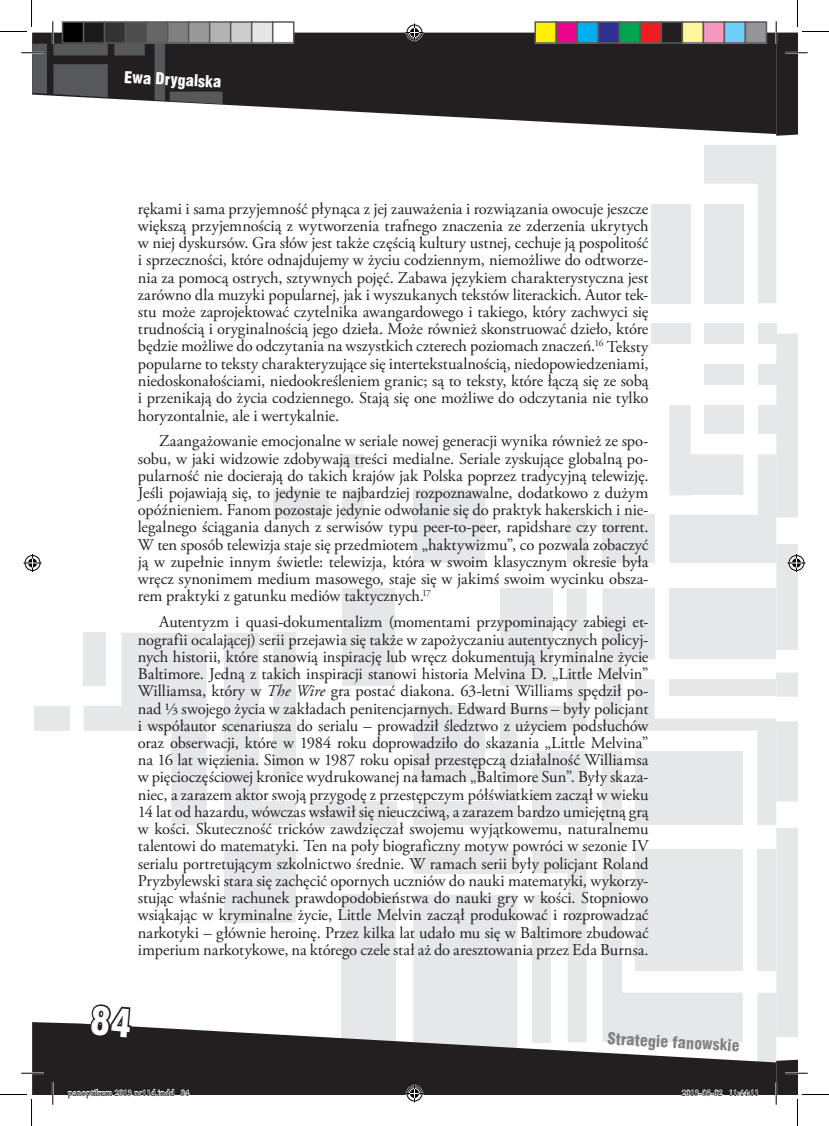
<style>
.page{position:relative;width:829px;height:1126px;background:#fff}
.page>*{position:absolute;margin:0;border:0;box-sizing:border-box;transform-origin:0 0}
.t1{font:16.5px/17.2px "Adobe Garamond Pro";color:#231f20;text-align:justify}
.t2{font:15px "Swis 721 Blk Cn PL";color:#808285}
.t3{font:15px "Swis 721 Blk Cn PL";color:#fff}
.t4{font:9px "Minion Pro";color:#000}
.s1{font-style:italic}
</style>
<div class="page">
<div style="left:566px;top:515px;width:20px;height:48px;background:#e6e7e9"></div>
<div style="left:309px;top:801px;width:87px;height:24px;background:#e6e7e9"></div>
<div style="left:35px;top:706px;width:35px;height:25px;background:#e6e7e9"></div>
<div style="left:342px;top:895px;width:54px;height:193px;background:#e6e7e9"></div>
<div style="left:224px;top:850px;width:71px;height:73px;background:#e6e7e9"></div>
<div style="left:413px;top:489px;width:72px;height:74px;background:#e6e7e9"></div>
<div style="left:273px;top:489px;width:56px;height:30px;background:#e6e7e9"></div>
<div style="left:342px;top:489px;width:21px;height:30px;background:#e6e7e9"></div>
<div style="left:342px;top:455px;width:21px;height:13px;background:#e6e7e9"></div>
<div style="left:342px;top:588px;width:53px;height:98px;background:#e6e7e9"></div>
<svg style="left:413px;top:588px;width:173px;height:237px;fill:#e6e7e9"></svg>
<svg style="left:224px;top:633px;width:72px;height:192px"></svg>
<svg style="left:84px;top:633px;width:122px;height:192px"></svg>
<svg style="left:211px;top:33px;width:564px;height:101px;fill:#231f20"></svg>
<svg style="left:32px;top:1022px;width:570px;height:72px;background:#413e3f"></svg>
<hr style="left:21px;top:1072px;width:23px;height:2px;background:#fff">
<hr style="left:52px;top:1082px;width:2px;height:23px;background:#fff">
<svg style="left:21px;top:1073px;width:23px;height:1px"></svg>
<svg style="left:53px;top:1082px;width:1px;height:23px"></svg>
<svg style="left:0;top:0;width:222px;height:104px"></svg>
<svg style="left:0;top:1094px;width:32px;height:32px"></svg>
<svg style="left:775px;top:0;width:53px;height:136px"></svg>
<svg style="left:405px;top:24px;width:18px;height:18px"></svg>
<svg style="left:405px;top:850px;width:181px;height:252px"></svg>
<svg style="left:24px;top:554px;width:18px;height:18px"></svg>
<div style="left:63px;top:22px;width:21px;height:21px;background:#000"></div>
<div style="left:62px;top:21px;width:22px;height:23px;border:2px solid #595959"></div>
<div style="left:84px;top:22px;width:21px;height:21px;background:#1a1a1a"></div>
<div style="left:83px;top:21px;width:22px;height:23px;border:2px solid #595959"></div>
<div style="left:105px;top:22px;width:21px;height:21px;background:#333"></div>
<div style="left:104px;top:21px;width:22px;height:23px;border:2px solid #595959"></div>
<div style="left:126px;top:22px;width:21px;height:21px;background:#4d4d4d"></div>
<div style="left:125px;top:21px;width:22px;height:23px;border:2px solid #595959"></div>
<div style="left:147px;top:22px;width:21px;height:21px;background:#666"></div>
<div style="left:146px;top:21px;width:22px;height:23px;border:2px solid #595959"></div>
<div style="left:168px;top:22px;width:21px;height:21px;background:#808080"></div>
<div style="left:167px;top:21px;width:22px;height:23px;border:2px solid #595959"></div>
<div style="left:189px;top:22px;width:21px;height:21px;background:#999"></div>
<div style="left:188px;top:21px;width:22px;height:23px;border:2px solid #595959"></div>
<div style="left:210px;top:22px;width:21px;height:21px;background:#b3b3b3"></div>
<div style="left:209px;top:21px;width:22px;height:23px;border:2px solid #595959"></div>
<div style="left:231px;top:22px;width:21px;height:21px;background:#ccc"></div>
<div style="left:230px;top:21px;width:22px;height:23px;border:2px solid #595959"></div>
<div style="left:252px;top:22px;width:21px;height:21px;background:#e6e6e6"></div>
<div style="left:251px;top:21px;width:22px;height:23px;border:2px solid #595959"></div>
<div style="left:273px;top:22px;width:21px;height:21px;background:#fff"></div>
<div style="left:272px;top:21px;width:22px;height:23px;border:2px solid #595959"></div>
<div style="left:535px;top:22px;width:21px;height:21px;background:#fff101"></div>
<div style="left:534px;top:21px;width:23px;height:23px;border:2px solid #595959"></div>
<div style="left:556px;top:22px;width:21px;height:21px;background:#ed028c"></div>
<div style="left:555px;top:21px;width:23px;height:23px;border:2px solid #595959"></div>
<div style="left:577px;top:22px;width:21px;height:21px;background:#00aeef"></div>
<div style="left:576px;top:21px;width:23px;height:23px;border:2px solid #595959"></div>
<div style="left:598px;top:22px;width:21px;height:21px;background:#2e3092"></div>
<div style="left:597px;top:21px;width:23px;height:23px;border:2px solid #595959"></div>
<div style="left:619px;top:22px;width:21px;height:21px;background:#00a54f"></div>
<div style="left:618px;top:21px;width:23px;height:23px;border:2px solid #595959"></div>
<div style="left:640px;top:22px;width:21px;height:21px;background:#ee1d23"></div>
<div style="left:639px;top:21px;width:23px;height:23px;border:2px solid #595959"></div>
<div style="left:661px;top:22px;width:21px;height:21px;background:#231f20"></div>
<div style="left:660px;top:21px;width:23px;height:23px;border:2px solid #595959"></div>
<div style="left:682px;top:22px;width:21px;height:21px;background:#fff79a"></div>
<div style="left:681px;top:21px;width:23px;height:23px;border:2px solid #595959"></div>
<div style="left:703px;top:22px;width:21px;height:21px;background:#f499c2"></div>
<div style="left:702px;top:21px;width:23px;height:23px;border:2px solid #595959"></div>
<div style="left:724px;top:22px;width:21px;height:21px;background:#6bcff6"></div>
<div style="left:723px;top:21px;width:23px;height:23px;border:2px solid #595959"></div>
<div style="left:745px;top:22px;width:21px;height:21px;background:#939598"></div>
<div style="left:744px;top:21px;width:23px;height:23px;border:2px solid #595959"></div>
<svg style="left:67px;top:1088px;width:122px;height:7px"></svg>
<svg style="left:602px;top:145px;width:226px;height:981px"></svg>
<svg style="left:88px;top:1004px;width:45px;height:36px"></svg>
<p class="t3" style="left:125px;top:67px;width:99px;rotate:3deg">Ewa Drygalska</p>
<p class="t1" style="left:138px;top:200px;width:512px">rękami i sama przyjemność płynąca z jej zauważenia i rozwiązania owocuje jeszcze większą przyjemnością z wytworzenia trafnego znaczenia ze zderzenia ukrytych w niej dyskursów. Gra słów jest także częścią kultury ustnej, cechuje ją pospolitość i sprzeczności, które odnajdujemy w życiu codziennym, niemożliwe do odtworze&shy;nia za pomocą ostrych, sztywnych pojęć. Zabawa językiem charakterystyczna jest zarówno dla muzyki popularnej, jak i wyszukanych tekstów literackich. Autor tek&shy;stu może zaprojektować czytelnika awangardowego i takiego, który zachwyci się trudnością i oryginalnością jego dzieła. Może również skonstruować dzieło, które będzie możliwe do odczytania na wszystkich czterech poziomach znaczeń.<sup>16</sup> Teksty popularne to teksty charakteryzujące się intertekstualnością, niedopowiedzeniami, niedoskonałościami, niedookreśleniem granic; są to teksty, które łączą się ze sobą i przenikają do życia codziennego. Stają się one możliwe do odczytania nie tylko horyzontalnie, ale i wertykalnie.</p>
<p class="t1" style="left:138px;top:433px;width:512px;text-indent:21px">Zaangażowanie emocjonalne w seriale nowej generacji wynika również ze spo&shy;sobu, w jaki widzowie zdobywają treści medialne. Seriale zyskujące globalną po&shy;pularność nie docierają do takich krajów jak Polska poprzez tradycyjną telewizję.<br>Jeśli pojawiają się, to jedynie te najbardziej rozpoznawalne, dodatkowo z dużym opóźnieniem. Fanom pozostaje jedynie odwołanie się do praktyk hakerskich i nie&shy;legalnego ściągania danych z serwisów typu peer-to-peer, rapidshare czy torrent.<br>W ten sposób telewizja staje się przedmiotem „haktywizmu”, co pozwala zobaczyć ją w zupełnie innym świetle: telewizja, która w swoim klasycznym okresie była wręcz synonimem medium masowego, staje się w jakimś swoim wycinku obsza&shy;rem praktyki z gatunku mediów taktycznych.<sup>17</sup></p>
<p class="t1" style="left:138px;top:614px;width:512px;text-indent:21px">Autentyzm i quasi-dokumentalizm (momentami przypominający zabiegi et&shy;nografii ocalającej) serii przejawia się także w zapożyczaniu autentycznych policyj&shy;nych historii, które stanowią inspirację lub wręcz dokumentują kryminalne życie Baltimore. Jedną z takich inspiracji stanowi historia Melvina D. „Little Melvin” Williamsa, który w <span class="s1">The Wire</span> gra postać diakona. 63-letni Williams spędził po&shy;nad ⅓ swojego życia w zakładach penitencjarnych. Edward Burns – były policjant i współautor scenariusza do serialu – prowadził śledztwo z użyciem podsłuchów oraz obserwacji, które w 1984 roku doprowadziło do skazania „Little Melvina” na 16 lat więzienia. Simon w 1987 roku opisał przestępczą działalność Williamsa w pięcioczęściowej kronice wydrukowanej na łamach „Baltimore Sun”. Były skaza&shy;niec, a zarazem aktor swoją przygodę z przestępczym półświatkiem zaczął w wieku 14 lat od hazardu, wówczas wsławił się nieuczciwą, a zarazem bardzo umiejętną grą w kości. Skuteczność tricków zawdzięczał swojemu wyjątkowemu, naturalnemu talentowi do matematyki. Ten na poły biograficzny motyw powróci w sezonie IV serialu portretującym szkolnictwo średnie. W ramach serii były policjant Roland Pryzbylewski stara się zachęcić opornych uczniów do nauki matematyki, wykorzy&shy;stując właśnie rachunek prawdopodobieństwa do nauki gry w kości. Stopniowo wsiąkając w kryminalne życie, Little Melvin zaczął produkować i rozprowadzać narkotyki – głównie heroinę. Przez kilka lat udało mu się w Baltimore zbudować imperium narkotykowe, na którego czele stał aż do aresztowania przez Eda Burnsa.</p>
<p class="t2" style="left:608px;top:1029px;width:134px;rotate:3deg">Strategie fanowskie</p>
<p class="t4" style="left:68px;top:1087px;width:123px">panoptikum 2013 nr11d.indd 84</p>
<p class="t4" style="left:681px;top:1087px;width:79px">2013-05-02 11:44:11</p>
</div>
